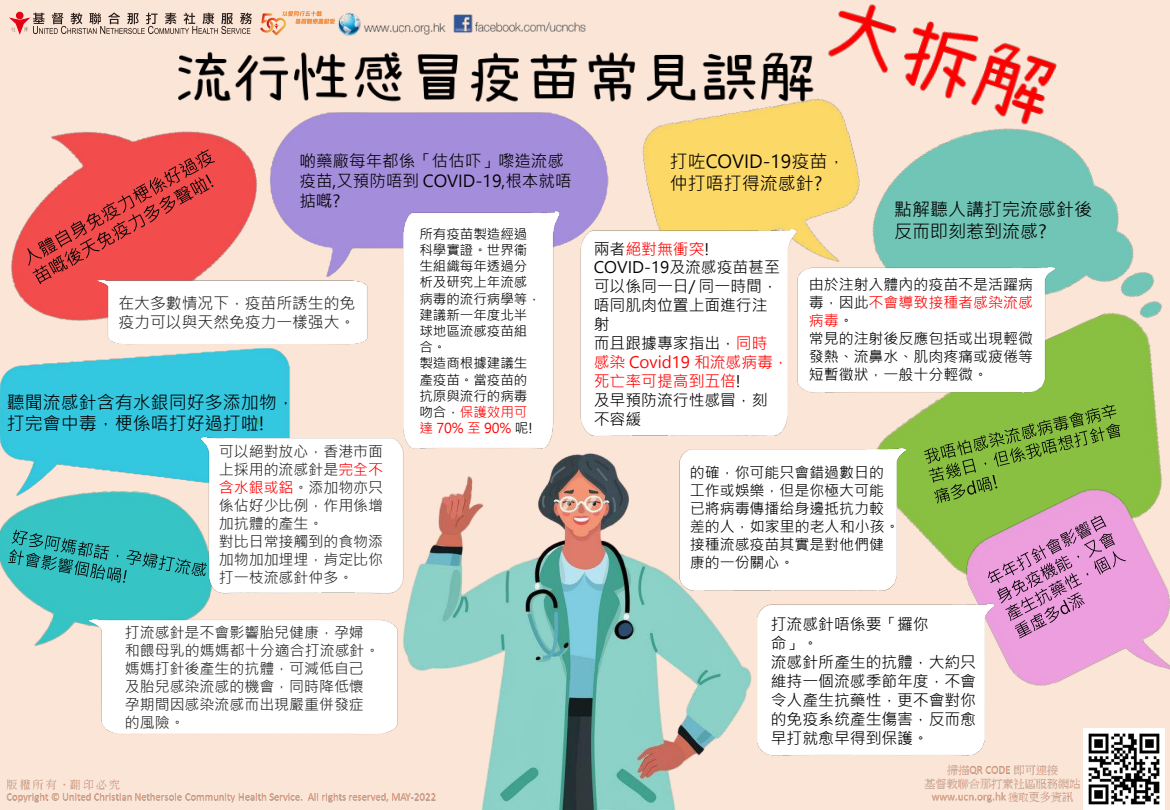
<style>
.page{position:relative;width:1170px;height:810px;background:#fbe5d6}
.page>*{position:absolute;margin:0;border:0;box-sizing:border-box;transform-origin:0 0}
.t1{font:18px/21.6px "Microsoft Jheng Hei UI Regular";color:#000}
.t2{font:16.5px/19.8px "Microsoft Jheng Hei UI Regular";color:#000}
.t3{font:15.9px/18.9px "Microsoft Jheng Hei UI Regular";color:#000}
.t4{font:15.9px/18.9px "Microsoft Jheng Hei UI Regular";color:#262626}
.t5{font:15px/18px "Microsoft Jheng Hei UI Regular";color:#262626}
.t6{font:15px/18px "Microsoft Jheng Hei UI Regular";color:#000}
.t7{font:13.5px/16.2px "Microsoft Jheng Hei UI Regular";color:#000}
.s1{color:#f00}
</style>
<div class="page">
<img style="left:6px;top:779px;width:340px;height:24px">
<img style="left:838px;top:4px;width:219px;height:65px">
<img style="left:349px;top:453px;width:264px;height:357px">
<img style="left:11px;top:51px;width:217px;height:270px">
<img style="left:913px;top:69px;width:219px;height:176px">
<img style="left:0;top:526px;width:209px;height:120px">
<img style="left:888px;top:245px;width:274px;height:190px">
<img style="left:613px;top:435px;width:557px;height:375px">
<img style="left:0;top:348px;width:290px;height:178px">
<img style="left:228px;top:51px;width:370px;height:226px">
<img style="left:598px;top:41px;width:315px;height:218px">
<svg style="left:924px;top:405px;width:196px;height:99px;background:#7fad3f"></svg>
<svg style="left:8px;top:530px;width:184px;height:53px;background:#30acad"></svg>
<svg style="left:27px;top:149px;width:188px;height:135px;background:#e25553"></svg>
<svg style="left:988px;top:515px;width:138px;height:124px;background:#d18fc1"></svg>
<img style="left:85px;top:277px;width:283px;height:68px">
<img style="left:192px;top:428px;width:223px;height:171px">
<img style="left:75px;top:612px;width:341px;height:126px">
<img style="left:394px;top:197px;width:172px;height:262px">
<img style="left:568px;top:217px;width:238px;height:227px">
<img style="left:783px;top:259px;width:285px;height:139px">
<img style="left:666px;top:439px;width:250px;height:157px">
<img style="left:744px;top:595px;width:261px;height:166px">
<img style="left:338px;top:12px;width:248px;height:24px">
<div style="left:16px;top:12px;width:7px;height:7px;border:1px solid #e50012;border-radius:50%"></div>
<svg style="left:11px;top:13px;width:241px;height:21px"></svg>
<svg style="left:260px;top:11px;width:75px;height:24px"></svg>
<p class="t2" style="left:299px;top:151px;width:274px">啲藥廠每年都係「估估吓」嚟造流感疫苗,又預防唔到 COVID-19,根本就唔掂嘅?</p>
<p class="t4" style="left:118px;top:294px;width:238px">在大多數情况下，疫苗所誘生的免疫力可以與天然免疫力一樣强大。</p>
<p class="t1" style="left:7px;top:391px;width:290px">聽聞流感針含有水銀同好多添加物，打完會中毒，梗係唔打好過打啦!</p>
<p class="t5" style="left:219px;top:442px;width:166px">可以絕對放心，香港市面上採用的流感針是<span class="s1">完全不含水銀或鋁</span>。添加物亦只係佔好少比例，作用係增加抗體的產生。<br>對比日常接觸到的食物添加物加加埋埋，肯定比你打一枝流感針仲多。</p>
<p class="t5" style="left:125px;top:624px;width:256px">打流感針是不會影響胎兒健康，孕婦和餵母乳的媽媽都十分適合打流感針。媽媽打針後產生的抗體，可減低自己及胎兒感染流感的機會，同時降低懷孕期間因感染流感而出現嚴重併發症的風險。</p>
<p class="t7" style="left:419px;top:226px;width:123px">所有疫苗製造經過科學實證。世界衞生組織每年透過分析及研究上年流感病毒的流行病學等，建議新一年度北半球地區流感疫苗組合。<br>製造商根據建議生產疫苗。當疫苗的抗原與流行的病毒吻合，<span class="s1">保護效用可達 70% 至 90%</span> 呢!</p>
<p class="t1" style="left:670px;top:151px;width:177px">打咗COVID-19疫苗，仲打唔打得流感針?</p>
<p class="t1" style="left:894px;top:199px;width:199px">點解聽人講打完流感針後反而即刻惹到流感?</p>
<p class="t3" style="left:594px;top:239px;width:197px">兩者<span class="s1">絕對無衝突</span>!<br>COVID-19及流感疫苗甚至可以係同一日/ 同一時間，唔同肌肉位置上面進行注<br>射<br>而且跟據專家指出，<span class="s1">同時<br>感染 Covid19 和流感病毒，死亡率可提高到五倍</span>!<br>及早預防流行性感冒，刻<br>不容緩</p>
<p class="t6" style="left:809px;top:276px;width:226px">由於注射入體內的疫苗不是活躍病毒，因此<span class="s1">不會導致接種者感染流感病毒</span>。<br>常見的注射後反應包括或出現輕微發熱、流鼻水、肌肉疼痛或疲倦等短暫徵狀，一般十分輕微。</p>
<p class="t6" style="left:690px;top:464px;width:211px">的確，你可能只會錯過數日的工作或娛樂，但是你極大可能已將病毒傳播给身邊抵抗力較差的人，如家里的老人和小孩。接種流感疫苗其實是對他們健康的一份關心。</p>
<p class="t3" style="left:771px;top:615px;width:207px">打流感針唔係要「攞你<br>命」。<br>流感針所產生的抗體，大約只維持一個流感季節年度，不會令人產生抗藥性，更不會對你的免疫系统產生傷害，反而愈早打就愈早得到保護。</p>
</div>
